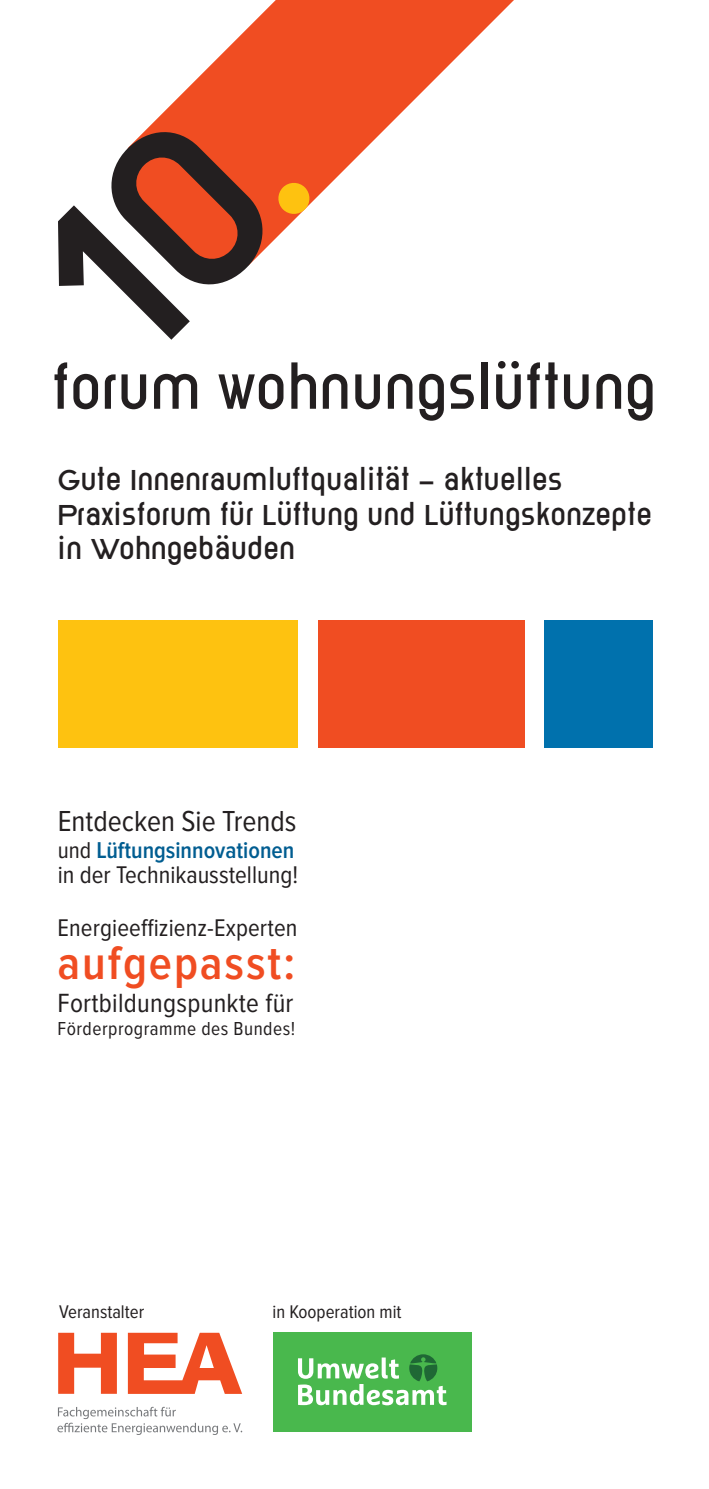
<style>
.page{position:relative;width:709px;height:1489px;background:#fff}
.page>*{position:absolute;margin:0;border:0;box-sizing:border-box;transform-origin:0 0}
.t1{font:55px "Reross Rectangular";letter-spacing:.015em;color:#231f20}
.t2{font:600 48.75px "Proxima Nova Cond";letter-spacing:.04em;color:#f04d22}
.t3{font:30px "Proxima Nova Cond";color:#231f20}
.t4{font:27.5px/33.5px "Reross Rectangular";letter-spacing:.02em;color:#231f20}
.t5{font:27.25px "Proxima Nova Cond";letter-spacing:.01em;color:#231f20}
.t6{font:25px "Proxima Nova Cond";color:#231f20}
.t7{font:600 23.75px "Proxima Nova Cond";color:#005d91}
.t8{font:19.5px "Proxima Nova Cond";letter-spacing:.025em;color:#231f20}
.t9{font:19px "Proxima Nova Cond";color:#231f20}
.s1{font-weight:400;color:#231f20}
</style>
<div class="page">
<svg style="left:164px;top:0;width:350px;height:198px;fill:#f04d22"></svg>
<svg style="left:128px;top:1332px;width:114px;height:61px"></svg>
<svg style="left:58px;top:1332px;width:59px;height:61px"></svg>
<svg style="left:57px;top:1406px;width:185px;height:28px"></svg>
<div style="left:273px;top:1332px;width:198px;height:99px;background:#49b84d"></div>
<svg style="left:298px;top:1354px;width:148px;height:51px"></svg>
<div style="left:58px;top:620px;width:240px;height:127px;background:#fec210"></div>
<div style="left:318px;top:620px;width:206px;height:127px;background:#f04d22"></div>
<div style="left:544px;top:620px;width:108px;height:127px;background:#0071ad"></div>
<svg style="left:115px;top:112px;width:201px;height:168px"></svg>
<p class="t1" style="left:52px;top:353px;width:605px">forum wohnungslüftung</p>
<p class="t4" style="left:57px;top:463px;width:506px">Gute Innenraumluftqualität – aktuelles</p>
<p class="t4" style="left:57px;top:498px;width:596px">Praxisforum für Lüftung und Lüftungskonzepte in Wohngebäuden</p>
<p class="t3" style="left:58px;top:804px;width:240px">Entdecken Sie Trends</p>
<p class="t7" style="left:58px;top:836px;width:238px"><span class="s1">und</span> Lüftungsinnovationen</p>
<p class="t6" style="left:58px;top:860px;width:242px">in der Technikausstellung!</p>
<p class="t6" style="left:57px;top:913px;width:242px">Energieeffizienz-Experten</p>
<p class="t2" style="left:57px;top:935px;width:239px">aufgepasst:</p>
<p class="t5" style="left:57px;top:987px;width:238px">Fortbildungspunkte für</p>
<p class="t8" style="left:57px;top:1017px;width:239px">Förderprogramme des Bundes!</p>
<p class="t9" style="left:59px;top:1301px;width:86px">Veranstalter</p>
<p class="t9" style="left:272px;top:1301px;width:130px">in Kooperation mit</p>
</div>
